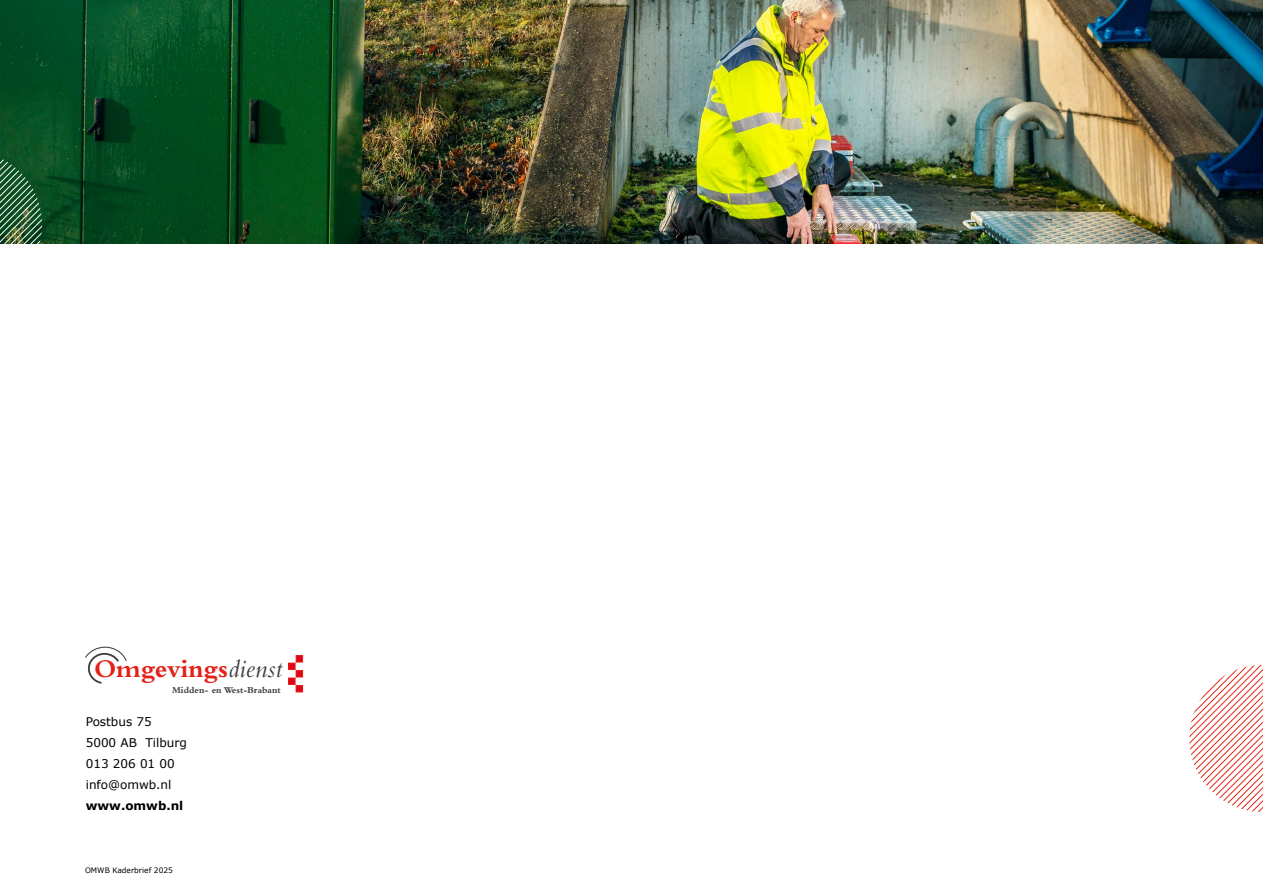
<style>
.page{position:relative;width:1263px;height:893px;background:#fff}
.page>*{position:absolute;margin:0;border:0;box-sizing:border-box;transform-origin:0 0}
.t1{font:700 26.4px "Bembo";color:#e32119}
.t2{font:12px/21px "Verdana";color:#000}
.t3{font:700 12px "Verdana";color:#000}
.t4{font:700 9.45px "Bembo";color:#3e3d40}
.t5{font:7.5px "Verdana";color:#000}
.s1{font-weight:400;font-style:italic;color:#3e3d40}
</style>
<div class="page">
<img style="left:0;top:0;width:1263px;height:243px">
<svg style="left:0;top:158px;width:42px;height:86px;background:#386c46"></svg>
<svg style="left:1189px;top:665px;width:74px;height:147px"></svg>
<svg style="left:85px;top:647px;width:42px;height:37px"></svg>
<svg style="left:288px;top:655px;width:15px;height:37px"></svg>
<h1 class="t1" style="left:94px;top:652px;width:190px">Omgevings<span class="s1">dienst</span></h1>
<p class="t4" style="left:172px;top:684px;width:110px">Midden- en West-Brabant</p>
<p class="t2" style="left:86px;top:711px;width:103px">Postbus 75<br>5000 AB Tilburg<br>013 206 01 00 info@omwb.nl</p>
<p class="t3" style="left:86px;top:798px;width:99px">www.omwb.nl</p>
<p class="t5" style="left:85px;top:866px;width:90px">OMWB Kaderbrief 2025</p>
</div>
